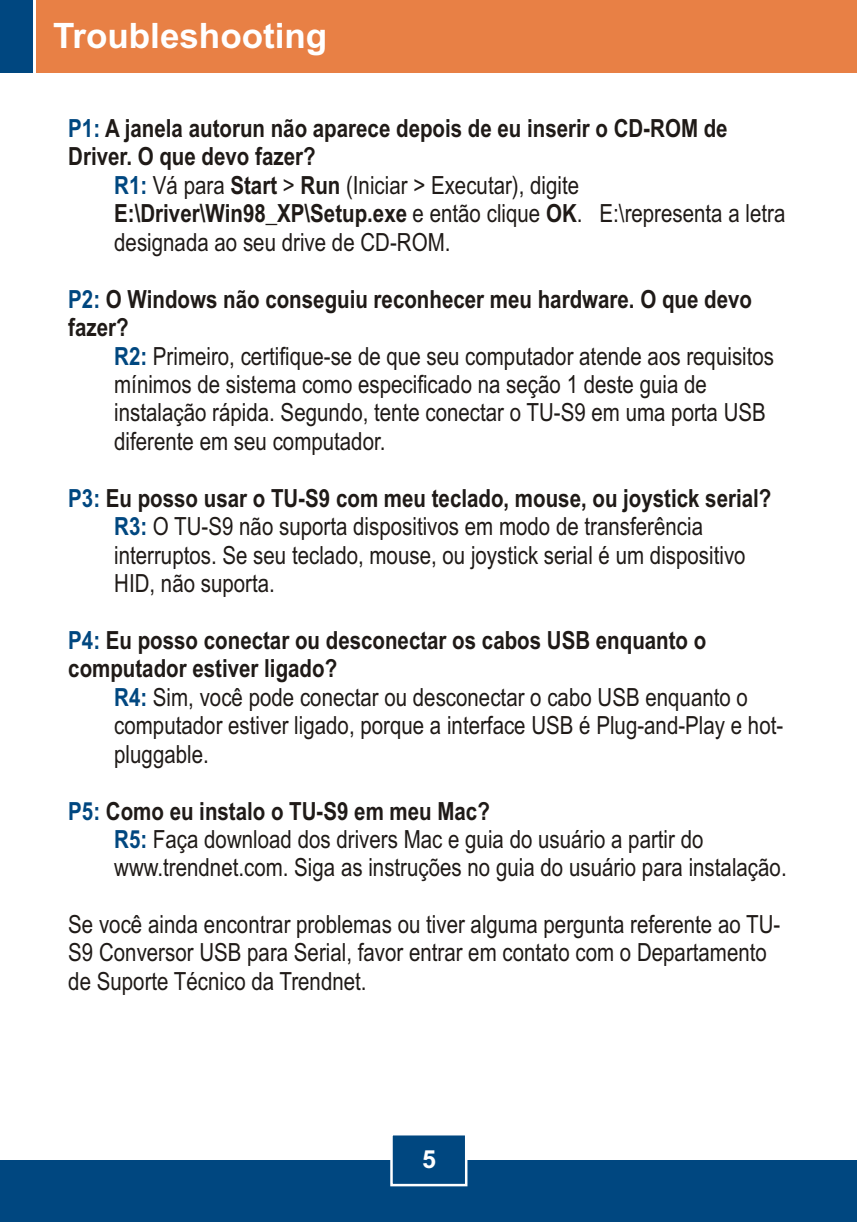
<style>
.page{position:relative;width:857px;height:1222px;background:#fff}
.page>*{position:absolute;margin:0;border:0;box-sizing:border-box;transform-origin:0 0}
.t1{font:700 35px "Arial";color:#fff}
.t2{font:25px/28.2px "Arial Narrow";color:#1f1a17}
.t3{font:700 25px/28.5px "Arial Narrow";color:#1f1a17}
.t4{font:700 25px "Arial";color:#fff}
.s1{color:#004780}
.s2{font-weight:700;color:#004780}
.s3{font-weight:700}
.s4{font-weight:400}
</style>
<div class="page">
<div style="left:0;top:1159px;width:857px;height:62px;background:#004780"></div>
<div style="left:36px;top:0;width:821px;height:72px;background:#e88045"></div>
<div style="left:0;top:0;width:33px;height:72px;background:#004780"></div>
<svg style="left:389px;top:1135px;width:80px;height:52px"></svg>
<h1 class="t1" style="left:53px;top:22px;width:276px">Troubleshooting</h1>
<p class="t3" style="left:68px;top:116px;width:661px"><span class="s1">P1:</span> A janela autorun não aparece depois de eu inserir o CD-ROM de</p>
<p class="t2" style="left:114px;top:173px;width:466px"><span class="s2">R1:</span> Vá para <span class="s3">Start</span> &gt; <span class="s3">Run</span> (Iniciar &gt; Executar), digite</p>
<p class="t3" style="left:68px;top:144px;width:249px">Driver. O que devo fazer?</p>
<p class="t2" style="left:114px;top:202px;width:672px"><span class="s3">E:\Driver\Win98_XP\Setup.exe</span> e então clique <span class="s3">OK</span>. E:\representa a letra designada ao seu drive de CD-ROM.</p>
<p class="t3" style="left:68px;top:287px;width:685px"><span class="s1">P2:</span> O Windows não conseguiu reconhecer meu hardware. O que devo</p>
<p class="t2" style="left:114px;top:344px;width:661px"><span class="s2">R2:</span> Primeiro, certifique-se de que seu computador atende aos requisitos</p>
<p class="t3" style="left:68px;top:315px;width:62px">fazer?</p>
<p class="t2" style="left:114px;top:372px;width:653px">mínimos de sistema como especificado na seção 1 deste guia de instalação rápida. Segundo, tente conectar o TU-S9 em uma porta USB diferente em seu computador.</p>
<p class="t3" style="left:114px;top:486px;width:659px;text-indent:-46px"><span class="s1">P3:</span> Eu posso usar o TU-S9 com meu teclado, mouse, ou joystick serial?<br><span class="s1">R3:</span> <span class="s4">O TU-S9 não suporta dispositivos em modo de transferência</span></p>
<p class="t2" style="left:114px;top:543px;width:633px">interruptos. Se seu teclado, mouse, ou joystick serial é um dispositivo<br>HID, não suporta.</p>
<p class="t3" style="left:68px;top:628px;width:639px"><span class="s1">P4:</span> Eu posso conectar ou desconectar os cabos USB enquanto o</p>
<p class="t2" style="left:114px;top:685px;width:635px"><span class="s2">R4:</span> Sim, você pode conectar ou desconectar o cabo USB enquanto o</p>
<p class="t3" style="left:68px;top:656px;width:270px">computador estiver ligado?</p>
<p class="t2" style="left:114px;top:713px;width:670px">computador estiver ligado, porque a interface USB é Plug-and-Play e hot&shy;pluggable.</p>
<p class="t2" style="left:114px;top:798px;width:591px;text-indent:-46px"><span class="s2">P5:</span> <span class="s3">Como eu instalo o TU-S9 em meu Mac?<br></span><span class="s2">R5:</span> Faça download dos drivers Mac e guia do usuário a partir do</p>
<p class="t2" style="left:114px;top:855px;width:674px">www.trendnet.com. Siga as instruções no guia do usuário para instalação.</p>
<p class="t2" style="left:68px;top:912px;width:713px">Se você ainda encontrar problemas ou tiver alguma pergunta referente ao TU-<br>S9 Conversor USB para Serial, favor entrar em contato com o Departamento de Suporte Técnico da Trendnet.</p>
<p class="t4" style="left:422px;top:1150px;width:15px">5</p>
</div>
